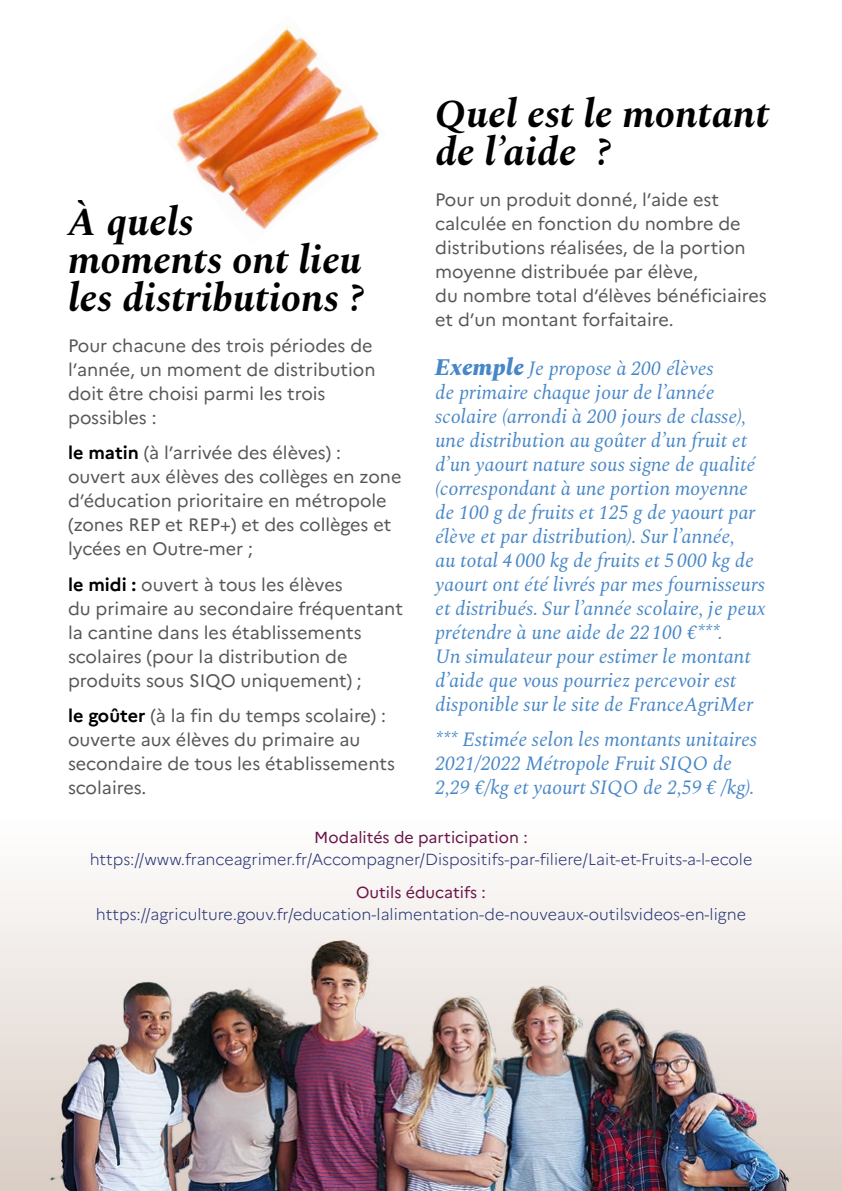
<style>
.page{position:relative;width:842px;height:1191px;background:#fff}
.page>*{position:absolute;margin:0;border:0;box-sizing:border-box;transform-origin:0 0}
.t1{font:italic 700 40px/38px "Spectral";color:#000}
.t2{font:italic 20px/24px "Spectral";color:#4887c7}
.t3{font:18px/24px "Marianne";color:#575756}
.t4{font:300 16px "Marianne";color:#273475}
.t5{font:16px "Marianne";color:#6a144a}
.s1{font-weight:800;font-size:24px}
.s2{font-weight:700;color:#000}
</style>
<div class="page">
<div style="left:0;top:816px;width:842px;height:375px;background:linear-gradient(to bottom,#fffffe,#d9cdc5)"></div>
<img style="left:50px;top:933px;width:742px;height:258px">
<img style="left:172px;top:28px;width:207px;height:202px">
<h1 class="t1" style="left:435px;top:92px;width:336px">Quel est le montant de l’aide ?</h1>
<p class="t3" style="left:435px;top:187px;width:333px">Pour un produit donné, l’aide est calculée en fonction du nombre de distributions réalisées, de la portion moyenne distribuée par élève,<br>du nombre total d’élèves bénéficiaires et d’un montant forfaitaire.</p>
<p class="t2" style="left:435px;top:354px;width:332px"><span class="s1">Exemple</span> Je propose à 200 élèves<br>de primaire chaque jour de l’année scolaire (arrondi à 200 jours de classe), une distribution au goûter d’un fruit et d’un yaourt nature sous signe de qualité (correspondant à une portion moyenne de 100 g de fruits et 125 g de yaourt par élève et par distribution). Sur l’année,<br>au total 4 000 kg de fruits et 5 000 kg de yaourt ont été livrés par mes fournisseurs et distribués. Sur l’année scolaire, je peux prétendre à une aide de 22 100 €***.<br>Un simulateur pour estimer le montant d’aide que vous pourriez percevoir est disponible sur le site de FranceAgriMer</p>
<p class="t2" style="left:435px;top:726px;width:323px">*** Estimée selon les montants unitaires<br>2021/2022 Métropole Fruit SIQO de<br>2,29 €/kg et yaourt SIQO de 2,59 € /kg).</p>
<h1 class="t1" style="left:68px;top:200px;width:298px">À quels<br>moments ont lieu les distributions ?</h1>
<p class="t3" style="left:68px;top:332px;width:309px">Pour chacune des trois périodes de l’année, un moment de distribution doit être choisi parmi les trois possibles :</p>
<p class="t3" style="left:68px;top:439px;width:335px"><span class="s2">le matin</span> (à l’arrivée des élèves) : ouvert aux élèves des collèges en zone d’éducation prioritaire en métropole (zones REP et REP+) et des collèges et lycées en Outre-mer ;</p>
<p class="t3" style="left:68px;top:570px;width:336px"><span class="s2">le midi :</span> ouvert à tous les élèves<br>du primaire au secondaire fréquentant la cantine dans les établissements scolaires (pour la distribution de produits sous SIQO uniquement) ;</p>
<p class="t3" style="left:68px;top:702px;width:328px"><span class="s2">le goûter</span> (à la fin du temps scolaire) : ouverte aux élèves du primaire au secondaire de tous les établissements scolaires.</p>
<p class="t5" style="left:314px;top:825px;width:215px">Modalités de participation :</p>
<p class="t4" style="left:90px;top:847px;width:664px">https://www.franceagrimer.fr/Accompagner/Dispositifs-par-filiere/Lait-et-Fruits-a-l-ecole</p>
<p class="t5" style="left:356px;top:880px;width:131px">Outils éducatifs :</p>
<p class="t4" style="left:96px;top:902px;width:651px">https://agriculture.gouv.fr/education-lalimentation-de-nouveaux-outilsvideos-en-ligne</p>
</div>
